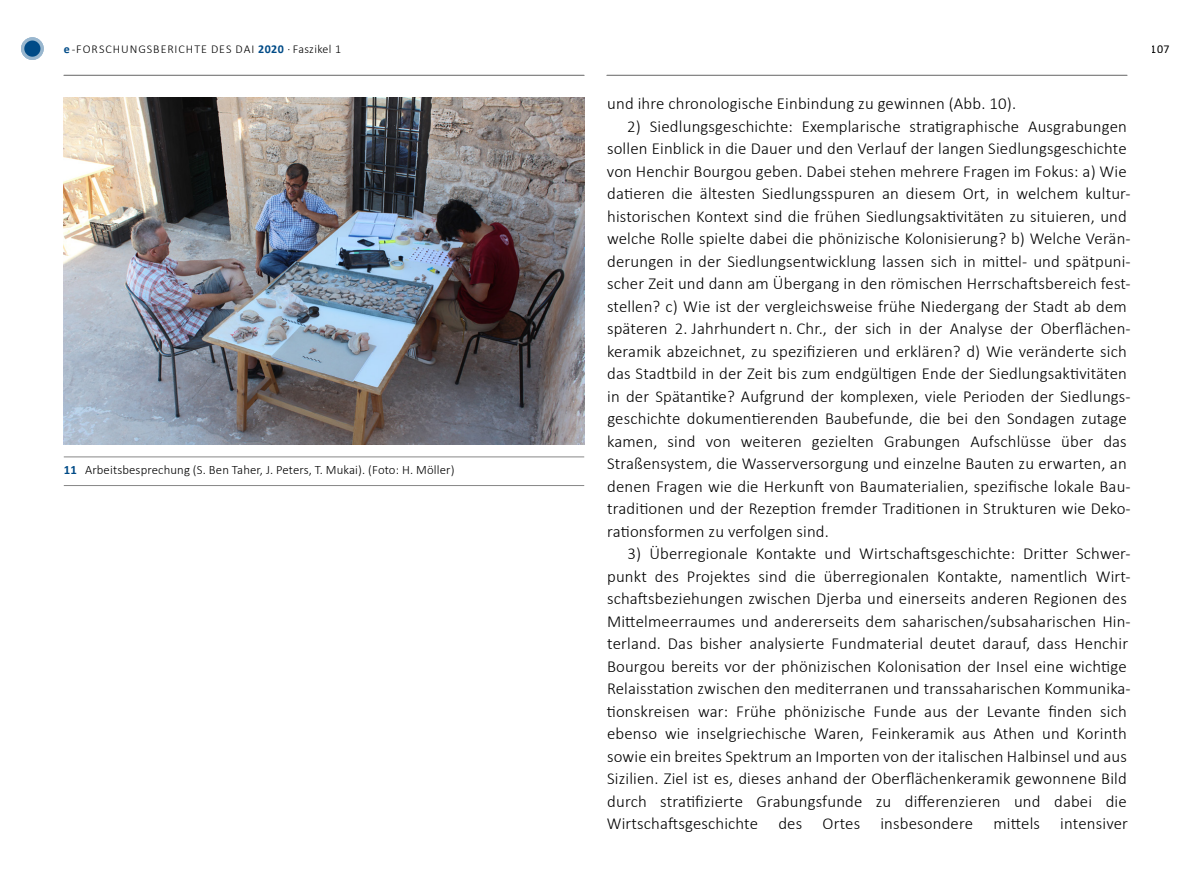
<style>
.page{position:relative;width:1191px;height:893px;background:#fff}
.page>*{position:absolute;margin:0;border:0;box-sizing:border-box;transform-origin:0 0}
.t1{font:300 16.8px/22.5px "Calibri";letter-spacing:.01em;color:#000}
.t2{font:300 12.75px "Calibri";letter-spacing:.01em;color:#000}
.t3{font:300 12px "Calibri";letter-spacing:.08em;color:#000}
.t4{font:12px "Calibri";color:#000}
.s1{font-weight:700;color:#004b87}
</style>
<div class="page">
<hr style="left:607px;top:75px;width:520px;height:1px;background:#878787">
<hr style="left:64px;top:75px;width:520px;height:1px;background:#878787">
<svg style="left:23px;top:39px;width:19px;height:19px"></svg>
<div style="left:21px;top:37px;width:23px;height:23px;border:3px solid #99b7cf;border-radius:50%"></div>
<hr style="left:64px;top:457px;width:520px;height:1px;background:#878787">
<hr style="left:64px;top:485px;width:520px;height:1px;background:#878787">
<img style="left:64px;top:98px;width:520px;height:347px">
<p class="t3" style="left:64px;top:41px;width:279px"><span class="s1">e</span>-FORSCHUNGSBERICHTE DES DAI <span class="s1">2020</span> · Faszikel 1</p>
<p class="t4" style="left:1151px;top:41px;width:20px">107</p>
<p class="t2" style="left:64px;top:462px;width:392px"><span class="s1">11</span> Arbeitsbesprechung (S. Ben Taher, J. Peters, T. Mukai). (Foto: H. Möller)</p>
<p class="t1" style="left:607px;top:92px;width:410px">und ihre chronologische Einbindung zu gewinnen (Abb. 10).</p>
<p class="t1" style="left:607px;top:115px;width:525px;text-indent:20px">2) Siedlungsgeschichte: Exemplarische stratigraphische Ausgrabungen sollen Einblick in die Dauer und den Verlauf der langen Siedlungsgeschichte von Henchir Bourgou geben. Dabei stehen mehrere Fragen im Fokus: a) Wie datieren die ältesten Siedlungsspuren an diesem Ort, in welchem kultur&shy;historischen Kontext sind die frühen Siedlungsaktivitäten zu situieren, und welche Rolle spielte dabei die phönizische Kolonisierung? b) Welche Verän&shy;derungen in der Siedlungsentwicklung lassen sich in mittel- und spätpuni&shy;scher Zeit und dann am Übergang in den römischen Herrschaftsbereich fest&shy;stellen? c) Wie ist der vergleichsweise frühe Niedergang der Stadt ab dem späteren 2. Jahrhundert n. Chr., der sich in der Analyse der Oberflächen&shy;keramik abzeichnet, zu spezifizieren und erklären? d) Wie veränderte sich das Stadtbild in der Zeit bis zum endgültigen Ende der Siedlungsaktivitäten in der Spätantike? Aufgrund der komplexen, viele Perioden der Siedlungs&shy;geschichte dokumentierenden Baubefunde, die bei den Sondagen zutage kamen, sind von weiteren gezielten Grabungen Aufschlüsse über das Straßensystem, die Wasserversorgung und einzelne Bauten zu erwarten, an denen Fragen wie die Herkunft von Baumaterialien, spezifische lokale Bau&shy;traditionen und der Rezeption fremder Traditionen in Strukturen wie Deko&shy;rationsformen zu verfolgen sind.</p>
<p class="t1" style="left:606px;top:542px;width:525px;text-indent:21px">3) Überregionale Kontakte und Wirtschaftsgeschichte: Dritter Schwer&shy;punkt des Projektes sind die überregionalen Kontakte, namentlich Wirt&shy;schaftsbeziehungen zwischen Djerba und einerseits anderen Regionen des Mittelmeerraumes und andererseits dem saharischen/subsaharischen Hin&shy;terland. Das bisher analysierte Fundmaterial deutet darauf, dass Henchir Bourgou bereits vor der phönizischen Kolonisation der Insel eine wichtige Relaisstation zwischen den mediterranen und transsaharischen Kommunika&shy;tionskreisen war: Frühe phönizische Funde aus der Levante finden sich ebenso wie inselgriechische Waren, Feinkeramik aus Athen und Korinth sowie ein breites Spektrum an Importen von der italischen Halbinsel und aus Sizilien. Ziel ist es, dieses anhand der Oberflächenkeramik gewonnene Bild durch stratifizierte Grabungsfunde zu differenzieren und dabei die Wirtschaftsgeschichte des Ortes insbesondere mittels intensiver</p>
</div>
